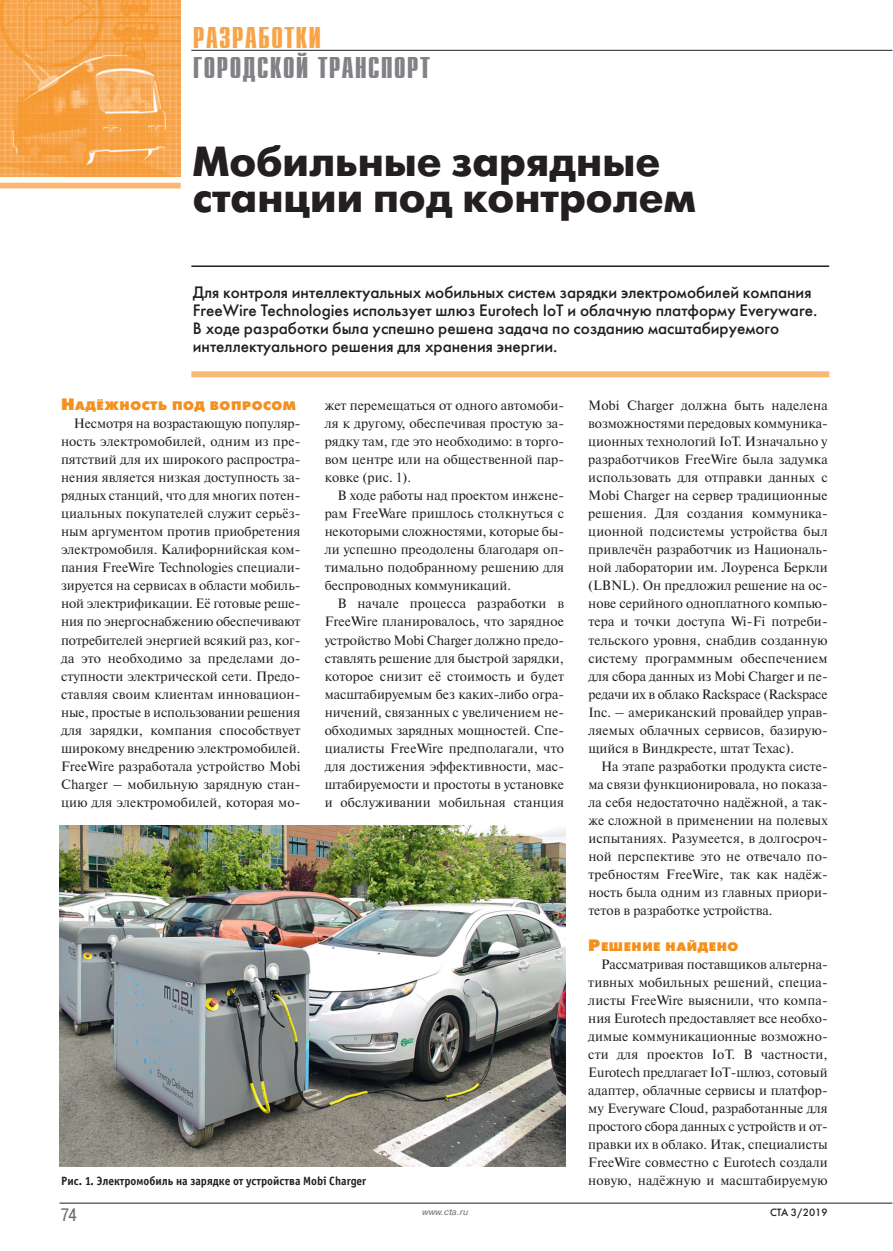
<style>
.page{position:relative;width:893px;height:1251px;background:#fff}
.page>*{position:absolute;margin:0;border:0;box-sizing:border-box;transform-origin:0 0}
.t1{font:700 42px/36px "Futura Futuris C";color:#231f20}
.t2{font:700 30px "Compact C";letter-spacing:.03em;color:#808285}
.t3{font:700 30px "Compact C";letter-spacing:.03em;color:#f7a449}
.t4{font:18px "Pragmatica Cond C";color:#6c6d70}
.t5{font:16.5px/18px "Futura Futuris C";color:#231f20}
.t6{font:13.5px/18px "Newton C";letter-spacing:.005em;color:#231f20;text-align:justify}
.t7{font:12.3px "Futura Futuris Black C";letter-spacing:.045em;color:#f4901d}
.t8{font:12px "Officina Sans Bold C";color:#231f20;scale:.95 1}
.t9{font:10.5px "Futura Futuris C";color:#231f20}
.t10{font:italic 9px "Pragmatica C";color:#6c6d70}
.s1{font-size:16.5px}
</style>
<div class="page">
<div style="left:0;top:183px;width:181px;height:5px;background:#fab874"></div>
<hr style="left:191px;top:265px;width:638px;height:2px;background:#231f20">
<div style="left:191px;top:371px;width:638px;height:6px;background:#fab874"></div>
<img style="left:0;top:0;width:181px;height:176px">
<hr style="left:60px;top:1202px;width:832px;height:1px;background:#231f20">
<hr style="left:191px;top:50px;width:701px;height:1px;background:#231f20">
<img style="left:60px;top:825px;width:506px;height:340px">
<h2 class="t3" style="left:193px;top:20px;width:130px">разработки</h2>
<h2 class="t2" style="left:193px;top:50px;width:239px">городской транспорт</h2>
<h1 class="t1" style="left:193px;top:144px;width:504px">Мобильные зарядные станции под контролем</h1>
<p class="t5" style="left:193px;top:283px;width:626px">Для контроля интеллектуальных мобильных систем зарядки электромобилей компания FreeWire Technologies использует шлюз Eurotech IoT и облачную платформу Everyware.<br>В ходе разработки была успешно решена задача по созданию масштабируемого интеллектуального решения для хранения энергии.</p>
<p class="t7" style="left:61px;top:399px;width:237px"><span class="s1">н</span>адёжность под вопРосом</p>
<p class="t6" style="left:61px;top:414px;width:241px;text-indent:13px">Несмотря на возрастающую популяр&shy;ность электромобилей, одним из пре&shy;пятствий для их широкого распростра&shy;нения является низкая доступность за&shy;рядных станций, что для многих потен&shy;циальных покупателей служит серьёз&shy;ным аргументом против приобретения электромобиля. Калифорнийская ком&shy;пания FreeWire Technologies специали&shy;зируется на сервисах в области мобиль&shy;ной электрификации. Её готовые реше&shy;ния по энергоснабжению обеспечивают потребителей энергией всякий раз, ког&shy;да это необходимо за пределами до&shy;ступности электрической сети. Предо&shy;ставляя своим клиентам инновацион&shy;ные, простые в использовании решения для зарядки, компания способствует широкому внедрению электромобилей.<br>FreeWire разработала устройство Mobi Charger – мобильную зарядную стан&shy;цию для электромобилей, которая мо-</p>
<p class="t6" style="left:325px;top:396px;width:241px">жет перемещаться от одного автомоби&shy;ля к другому, обеспечивая простую за&shy;рядку там, где это необходимо: в торго&shy;вом центре или на общественной пар&shy;ковке (рис. 1).</p>
<p class="t6" style="left:325px;top:486px;width:241px;text-indent:13px">В ходе работы над проектом инжене&shy;рам FreeWare пришлось столкнуться с некоторыми сложностями, которые бы&shy;ли успешно преодолены благодаря оп&shy;тимально подобранному решению для беспроводных коммуникаций.</p>
<p class="t6" style="left:325px;top:594px;width:241px;text-indent:13px">В начале процесса разработки в FreeWire планировалось, что зарядное устройство Mobi Charger должно предо&shy;ставлять решение для быстрой зарядки, которое снизит её стоимость и будет масштабируемым без каких-либо огра&shy;ничений, связанных с увеличением не&shy;обходимых зарядных мощностей. Спе&shy;циалисты FreeWire предполагали, что для достижения эффективности, мас&shy;штабируемости и простоты в установке и обслуживании мобильная станция</p>
<p class="t8" style="left:61px;top:1175px;width:323px">Рис. 1. Электромобиль на зарядке от устройства Mobi Charger</p>
<p class="t6" style="left:588px;top:396px;width:241px">Mobi Charger должна быть наделена возможностями передовых коммуника&shy;ционных технологий IoT. Изначально у разработчиков FreeWire была задумка использовать для отправки данных с Mobi Charger на сервер традиционные решения. Для создания коммуника&shy;ционной подсистемы устройства был привлечён разработчик из Националь&shy;ной лаборатории им. Лоуренса Беркли (LBNL). Он предложил решение на ос&shy;нове серийного одноплатного компью&shy;тера и точки доступа Wi-Fi потреби&shy;тельского уровня, снабдив созданную систему программным обеспечением для сбора данных из Mobi Charger и пе&shy;редачи их в облако Rackspace (Rackspace Inc. – американский провайдер управ&shy;ляемых облачных сервисов, базирую&shy;щийся в Виндкресте, штат Техас).</p>
<p class="t6" style="left:588px;top:756px;width:241px;text-indent:13px">На этапе разработки продукта систе&shy;ма связи функционировала, но показа&shy;ла себя недостаточно надёжной, а так&shy;же сложной в применении на полевых испытаниях. Разумеется, в долгосроч&shy;ной перспективе это не отвечало по&shy;требностям FreeWire, так как надёж&shy;ность была одним из главных приори&shy;тетов в разработке устройства.</p>
<p class="t7" style="left:588px;top:939px;width:151px"><span class="s1">Р</span>ешение найдено</p>
<p class="t6" style="left:588px;top:954px;width:241px;text-indent:13px">Рассматривая поставщиков альтерна&shy;тивных мобильных решений, специа&shy;листы FreeWire выяснили, что компа&shy;ния Eurotech предоставляет все необхо&shy;димые коммуникационные возможно&shy;сти для проектов IoT. В частности, Eurotech предлагает IoT-шлюз, сотовый адаптер, облачные сервисы и платфор&shy;му Everyware Cloud, разработанные для простого сбора данных с устройств и от&shy;правки их в облако. Итак, специалисты FreeWire совместно с Eurotech создали новую, надёжную и масштабируемую</p>
<h3 class="t4" style="left:61px;top:1203px;width:17px">74</h3>
<p class="t10" style="left:422px;top:1206px;width:48px">www.cta.ru</p>
<p class="t9" style="left:770px;top:1206px;width:59px">СТА 3/2019</p>
</div>
